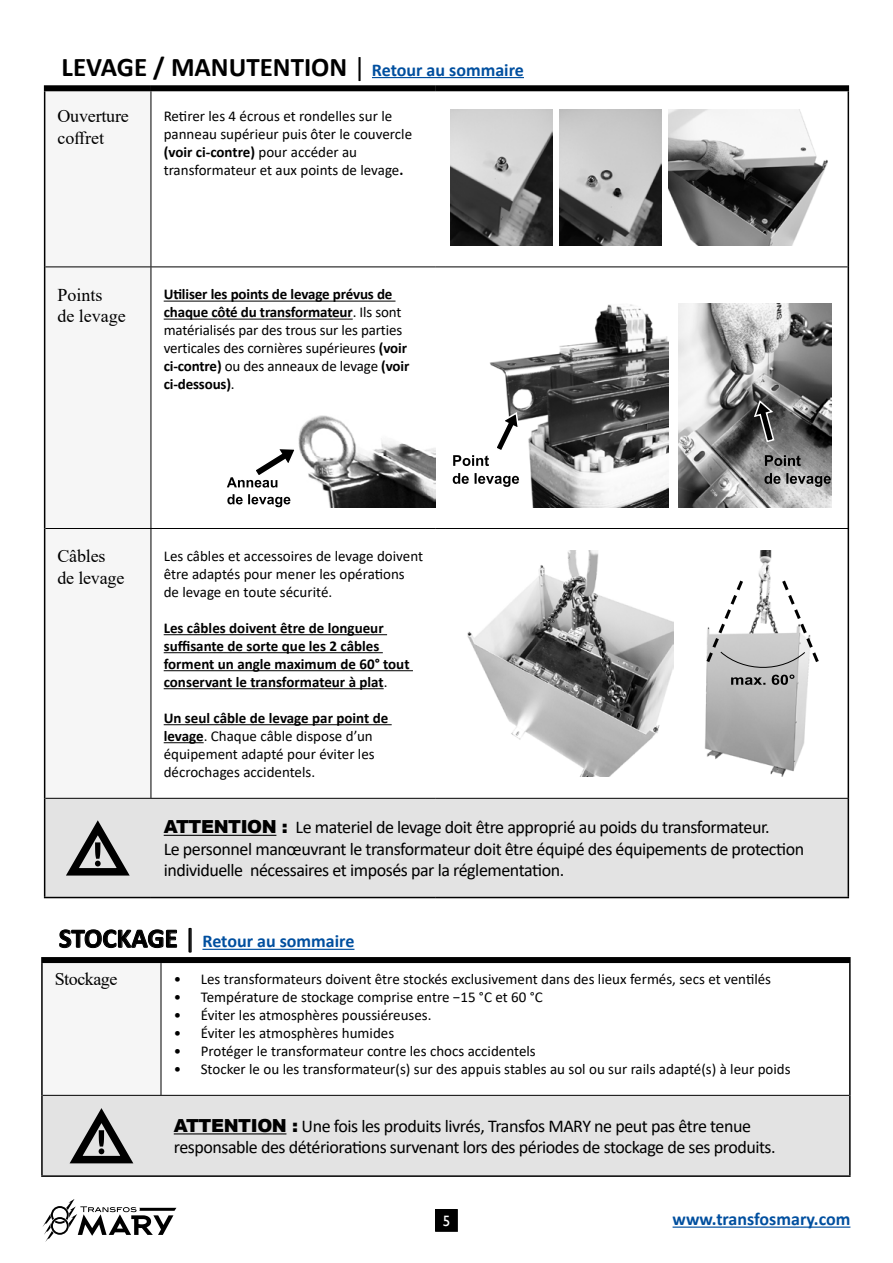
<style>
.page{position:relative;width:893px;height:1263px;background:#fff}
.page>*{position:absolute;margin:0;border:0;box-sizing:border-box;transform-origin:0 0}
.t1{font:700 27px "Calibri";color:#000}
.t2{font:18px/21.6px "Calibri";letter-spacing:-.025em;color:#000}
.t3{font:18px/21.6px "Times New Roman";letter-spacing:-.01em;color:#000}
.t4{font:700 18px "Calibri";color:#004f9f}
.t5{font:15px/18px "Calibri";color:#000}
.t6{font:700 15px/18px "Calibri";color:#000}
.t7{font:15px "Gill Sans";color:#fff}
.s1{font-weight:400}
.s2{font-size:18px;color:#004f9f}
.s3{font-weight:700}
.s4{font-family:"Arial";font-weight:900}
.s5{font-size:27px;color:#000}
.s6{font-weight:400;font-size:27px;color:#000}
</style>
<div class="page">
<div style="left:45px;top:91px;width:106px;height:707px;background:#f6f6f6"></div>
<svg style="left:152px;top:91px;width:696px;height:707px"></svg>
<div style="left:45px;top:799px;width:803px;height:98px;background:#e3e3e3"></div>
<hr style="left:151px;top:91px;width:1px;height:175px;background:#000">
<hr style="left:151px;top:266px;width:285px;height:1px;background:#000">
<hr style="left:436px;top:266px;width:412px;height:1px;background:#000">
<hr style="left:45px;top:528px;width:106px;height:1px;background:#000">
<hr style="left:151px;top:528px;width:285px;height:1px;background:#000">
<hr style="left:436px;top:528px;width:413px;height:1px;background:#000">
<hr style="left:45px;top:266px;width:106px;height:1px;background:#000">
<hr style="left:151px;top:267px;width:1px;height:261px;background:#000">
<hr style="left:151px;top:529px;width:1px;height:269px;background:#000">
<hr style="left:45px;top:798px;width:106px;height:1px;background:#000">
<hr style="left:151px;top:798px;width:285px;height:1px;background:#000">
<hr style="left:436px;top:798px;width:413px;height:1px;background:#000">
<div style="left:44px;top:85px;width:107px;height:6px;background:#000"></div>
<div style="left:151px;top:85px;width:285px;height:6px;background:#000"></div>
<div style="left:436px;top:85px;width:413px;height:6px;background:#000"></div>
<hr style="left:44px;top:91px;width:1px;height:176px;background:#000">
<hr style="left:848px;top:91px;width:1px;height:176px;background:#000">
<hr style="left:44px;top:267px;width:1px;height:261px;background:#000">
<hr style="left:848px;top:267px;width:1px;height:261px;background:#000">
<hr style="left:44px;top:528px;width:1px;height:270px;background:#000">
<hr style="left:44px;top:798px;width:1px;height:99px;background:#000">
<hr style="left:848px;top:799px;width:1px;height:98px;background:#000">
<hr style="left:44px;top:897px;width:107px;height:1px;background:#000">
<hr style="left:151px;top:897px;width:285px;height:1px;background:#000">
<hr style="left:436px;top:897px;width:413px;height:1px;background:#000">
<hr style="left:848px;top:529px;width:1px;height:269px;background:#000">
<hr style="left:372px;top:77px;width:152px;height:1px;background:#004f9f">
<img style="left:451px;top:110px;width:102px;height:136px">
<img style="left:559px;top:110px;width:103px;height:136px">
<img style="left:669px;top:110px;width:164px;height:136px">
<hr style="left:164px;top:301px;width:231px;height:1px;background:#000">
<hr style="left:164px;top:319px;width:189px;height:1px;background:#000">
<img style="left:297px;top:392px;width:139px;height:115px">
<svg style="left:227px;top:494px;width:63px;height:13px"></svg>
<svg style="left:227px;top:447px;width:71px;height:40px"></svg>
<img style="left:476px;top:303px;width:192px;height:204px">
<svg style="left:453px;top:473px;width:66px;height:14px"></svg>
<svg style="left:453px;top:411px;width:67px;height:55px"></svg>
<img style="left:678px;top:303px;width:153px;height:204px">
<svg style="left:753px;top:399px;width:22px;height:44px"></svg>
<svg style="left:764px;top:473px;width:67px;height:14px"></svg>
<svg style="left:765px;top:455px;width:36px;height:11px"></svg>
<hr style="left:164px;top:634px;width:223px;height:1px;background:#000">
<hr style="left:164px;top:652px;width:219px;height:1px;background:#000">
<hr style="left:164px;top:670px;width:249px;height:1px;background:#000">
<hr style="left:164px;top:688px;width:220px;height:1px;background:#000">
<hr style="left:164px;top:724px;width:228px;height:1px;background:#000">
<hr style="left:164px;top:742px;width:40px;height:1px;background:#000">
<img style="left:461px;top:551px;width:213px;height:225px">
<img style="left:691px;top:551px;width:132px;height:225px">
<svg style="left:704px;top:577px;width:117px;height:108px"></svg>
<svg style="left:59px;top:817px;width:77px;height:62px;background:#a7a7a7"></svg>
<hr style="left:164px;top:835px;width:112px;height:1px;background:#000">
<div style="left:42px;top:960px;width:119px;height:135px;background:#f6f6f6"></div>
<div style="left:43px;top:1096px;width:806px;height:79px;background:#e3e3e3"></div>
<hr style="left:161px;top:963px;width:1px;height:132px;background:#000">
<hr style="left:43px;top:1095px;width:118px;height:1px;background:#000">
<hr style="left:161px;top:1095px;width:688px;height:1px;background:#000">
<div style="left:41px;top:957px;width:120px;height:6px;background:#000"></div>
<div style="left:161px;top:957px;width:690px;height:6px;background:#000"></div>
<hr style="left:41px;top:963px;width:2px;height:132px;background:#000">
<hr style="left:849px;top:963px;width:2px;height:132px;background:#000">
<hr style="left:41px;top:1095px;width:2px;height:80px;background:#000">
<hr style="left:849px;top:1095px;width:2px;height:80px;background:#000">
<hr style="left:41px;top:1175px;width:120px;height:2px;background:#000">
<hr style="left:161px;top:1175px;width:690px;height:2px;background:#000">
<hr style="left:202px;top:949px;width:152px;height:1px;background:#004f9f">
<svg style="left:63px;top:1105px;width:77px;height:62px;background:#a7a7a7"></svg>
<hr style="left:174px;top:1133px;width:112px;height:1px;background:#000">
<svg style="left:43px;top:1199px;width:133px;height:43px"></svg>
<div style="left:436px;top:1210px;width:21px;height:21px;background:#000"></div>
<div style="left:435px;top:1209px;width:23px;height:23px;border:2px solid #000"></div>
<div style="left:436px;top:1215px;width:21px;height:10px;background:#000"></div>
<hr style="left:673px;top:1226px;width:177px;height:2px;background:#004f9f">
<p class="t1" style="left:62px;top:47px;width:464px">LEVAGE / MANUTENTION <span class="s1">|</span> <span class="s2">Retour au sommaire</span></p>
<p class="t3" style="left:57px;top:105px;width:73px">Ouverture coffret</p>
<p class="t5" style="left:164px;top:106px;width:250px">Retirer les 4 écrous et rondelles sur le panneau supérieur puis ôter le couvercle <span class="s3">(voir ci-contre)</span> pour accéder au transformateur et aux points de levage<span class="s3">.</span></p>
<p class="t3" style="left:57px;top:283px;width:70px">Points<br>de levage</p>
<p class="t5" style="left:164px;top:285px;width:247px"><span class="s3">Utiliser les points de levage prévus de chaque côté du transformateur</span>. Ils sont matérialisés par des trous sur les parties verticales des cornières supérieures <span class="s3">(voir ci-contre)</span> ou des anneaux de levage <span class="s3">(voir ci-dessous)</span>.</p>
<p class="t3" style="left:57px;top:545px;width:69px">Câbles de levage</p>
<p class="t5" style="left:164px;top:547px;width:261px">Les câbles et accessoires de levage doivent être adaptés pour mener les opérations de levage en toute sécurité.</p>
<p class="t6" style="left:164px;top:619px;width:247px">Les câbles doivent être de longueur suffisante de sorte que les 2 câbles forment un angle maximum de 60° tout conservant le transformateur à plat<span class="s1">.</span></p>
<p class="t5" style="left:164px;top:709px;width:226px"><span class="s3">Un seul câble de levage par point de levage</span>. Chaque câble dispose d’un équipement adapté pour éviter les décrochages accidentels.</p>
<p class="t2" style="left:164px;top:816px;width:607px"><span class="s4">ATTENTION :</span> Le materiel de levage doit être approprié au poids du transformateur.</p>
<p class="t2" style="left:164px;top:837px;width:642px">Le personnel manœuvrant le transformateur doit être équipé des équipements de protection individuelle nécessaires et imposés par la réglementation.</p>
<p class="t4" style="left:59px;top:928px;width:297px"><span class="s5">STOCKAGE</span> <span class="s6">|</span> Retour au sommaire</p>
<p class="t3" style="left:55px;top:968px;width:64px">Stockage</p>
<p class="t5" style="left:174px;top:970px;width:599px">• Les transformateurs doivent être stockés exclusivement dans des lieux fermés, secs et ventilés</p>
<p class="t5" style="left:174px;top:988px;width:371px">• Température de stockage comprise entre −15 °C et 60 °C</p>
<p class="t5" style="left:174px;top:1006px;width:259px">• Éviter les atmosphères poussiéreuses.</p>
<p class="t5" style="left:174px;top:1024px;width:222px">• Éviter les atmosphères humides</p>
<p class="t5" style="left:174px;top:1042px;width:363px">• Protéger le transformateur contre les chocs accidentels</p>
<p class="t5" style="left:174px;top:1060px;width:618px">• Stocker le ou les transformateur(s) sur des appuis stables au sol ou sur rails adapté(s) à leur poids</p>
<p class="t2" style="left:174px;top:1114px;width:603px"><span class="s4">ATTENTION :</span> Une fois les produits livrés, Transfos MARY ne peut pas être tenue responsable des détériorations survenant lors des périodes de stockage de ses produits.</p>
<p class="t7" style="left:443px;top:1212px;width:9px">5</p>
<p class="t4" style="left:673px;top:1206px;width:179px">www.transfosmary.com</p>
</div>
